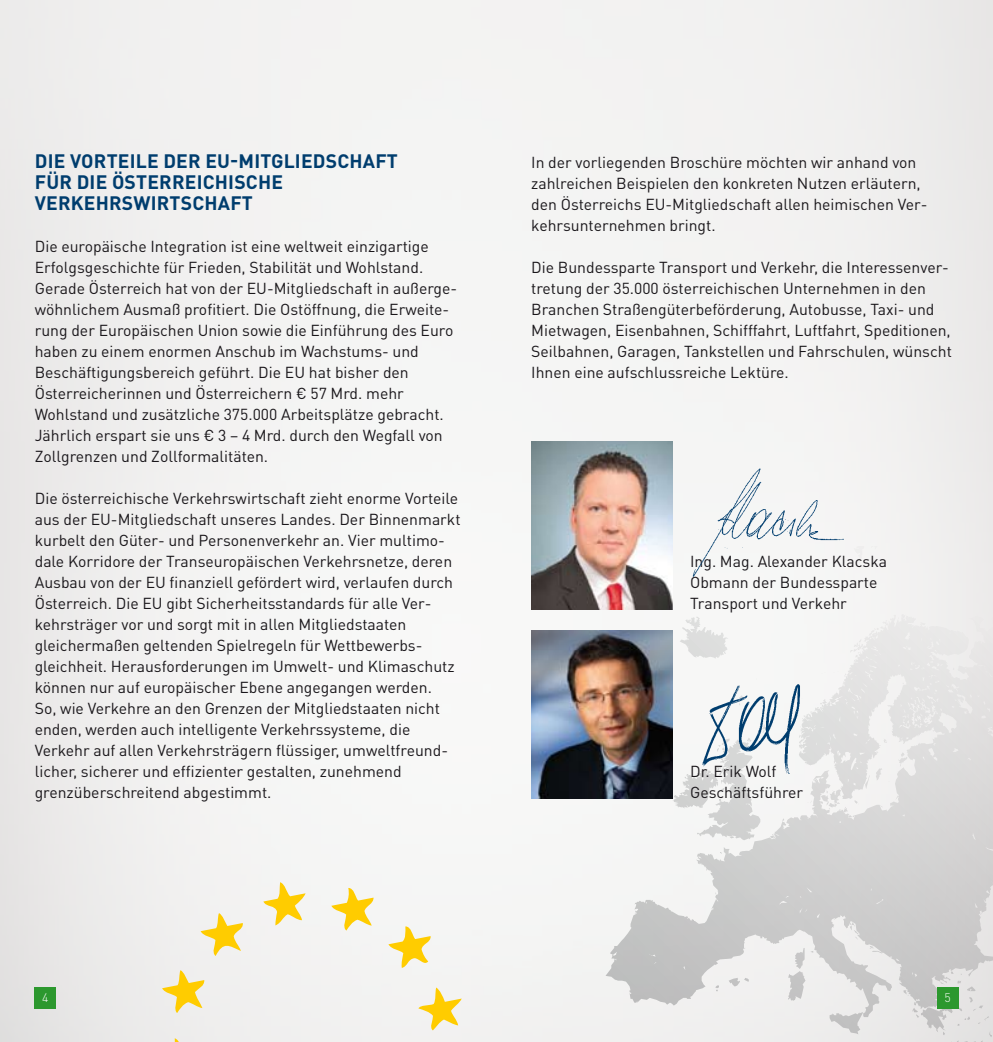
<style>
.page{position:relative;width:993px;height:1042px;background:#fff}
.page>*{position:absolute;margin:0;border:0;box-sizing:border-box;transform-origin:0 0}
.t1{font:700 19.25px/21px "DIN Pro";letter-spacing:.01em;color:#003d6e}
.t2{font:15.75px/21px "DIN Pro";color:#1a171b}
.t3{font:300 12.25px "DIN Pro";color:#fff}
</style>
<div class="page">
<img style="left:0;top:0;width:992px;height:1042px">
<svg style="left:481px;top:546px;width:511px;height:496px;fill:#f1f0ef"></svg>
<img style="left:531px;top:441px;width:141px;height:168px">
<img style="left:531px;top:630px;width:141px;height:168px">
<img style="left:673px;top:462px;width:175px;height:118px">
<img style="left:695px;top:678px;width:115px;height:99px">
<div style="left:936px;top:987px;width:21px;height:21px;background:#2c982e"></div>
<div style="left:35px;top:987px;width:21px;height:21px;background:#2c982e"></div>
<svg style="left:158px;top:882px;width:303px;height:160px;fill:#f3f1f1"></svg>
<p class="t1" style="left:35px;top:150px;width:364px">DIE VORTEILE DER EU-MITGLIEDSCHAFT<br>FÜR DIE ÖSTERREICHISCHE<br>VERKEHRSWIRTSCHAFT</p>
<p class="t2" style="left:35px;top:235px;width:424px">Die europäische Integration ist eine weltweit einzigartige Erfolgsgeschichte für Frieden, Stabilität und Wohlstand.<br>Gerade Österreich hat von der EU-Mitgliedschaft in außerge&shy;wöhnlichem Ausmaß profitiert. Die Ostöffnung, die Erweite&shy;rung der Europäischen Union sowie die Einführung des Euro haben zu einem enormen Anschub im Wachstums- und Beschäftigungsbereich geführt. Die EU hat bisher den Österreicherinnen und Österreichern € 57 Mrd. mehr Wohlstand und zusätzliche 375.000 Arbeitsplätze gebracht.<br>Jährlich erspart sie uns € 3 – 4 Mrd. durch den Wegfall von Zollgrenzen und Zollformalitäten.</p>
<p class="t2" style="left:35px;top:487px;width:427px">Die österreichische Verkehrswirtschaft zieht enorme Vorteile aus der EU-Mitgliedschaft unseres Landes. Der Binnenmarkt kurbelt den Güter- und Personenverkehr an. Vier multimo&shy;dale Korridore der Transeuropäischen Verkehrsnetze, deren Ausbau von der EU finanziell gefördert wird, verlaufen durch Österreich. Die EU gibt Sicherheitsstandards für alle Ver&shy;kehrsträger vor und sorgt mit in allen Mitgliedstaaten gleichermaßen geltenden Spielregeln für Wettbewerbs&shy;gleichheit. Herausforderungen im Umwelt- und Klimaschutz können nur auf europäischer Ebene angegangen werden.<br>So, wie Verkehre an den Grenzen der Mitgliedstaaten nicht enden, werden auch intelligente Verkehrssysteme, die Verkehr auf allen Verkehrsträgern flüssiger, umweltfreund&shy;licher, sicherer und effizienter gestalten, zunehmend grenzüberschreitend abgestimmt.</p>
<p class="t2" style="left:531px;top:151px;width:397px">In der vorliegenden Broschüre möchten wir anhand von zahlreichen Beispielen den konkreten Nutzen erläutern, den Österreichs EU-Mitgliedschaft allen heimischen Ver&shy;kehrsunternehmen bringt.</p>
<p class="t2" style="left:531px;top:256px;width:422px">Die Bundessparte Transport und Verkehr, die Interessenver&shy;tretung der 35.000 österreichischen Unternehmen in den Branchen Straßengüterbeförderung, Autobusse, Taxi- und Mietwagen, Eisenbahnen, Schifffahrt, Luftfahrt, Speditionen, Seilbahnen, Garagen, Tankstellen und Fahrschulen, wünscht Ihnen eine aufschlussreiche Lektüre.</p>
<p class="t2" style="left:690px;top:550px;width:198px">Ing. Mag. Alexander Klacska<br>Obmann der Bundessparte<br>Transport und Verkehr</p>
<p class="t2" style="left:690px;top:760px;width:114px">Dr. Erik Wolf<br>Geschäftsführer</p>
<p class="t3" style="left:42px;top:989px;width:8px">4</p>
<p class="t3" style="left:944px;top:989px;width:8px">5</p>
</div>
